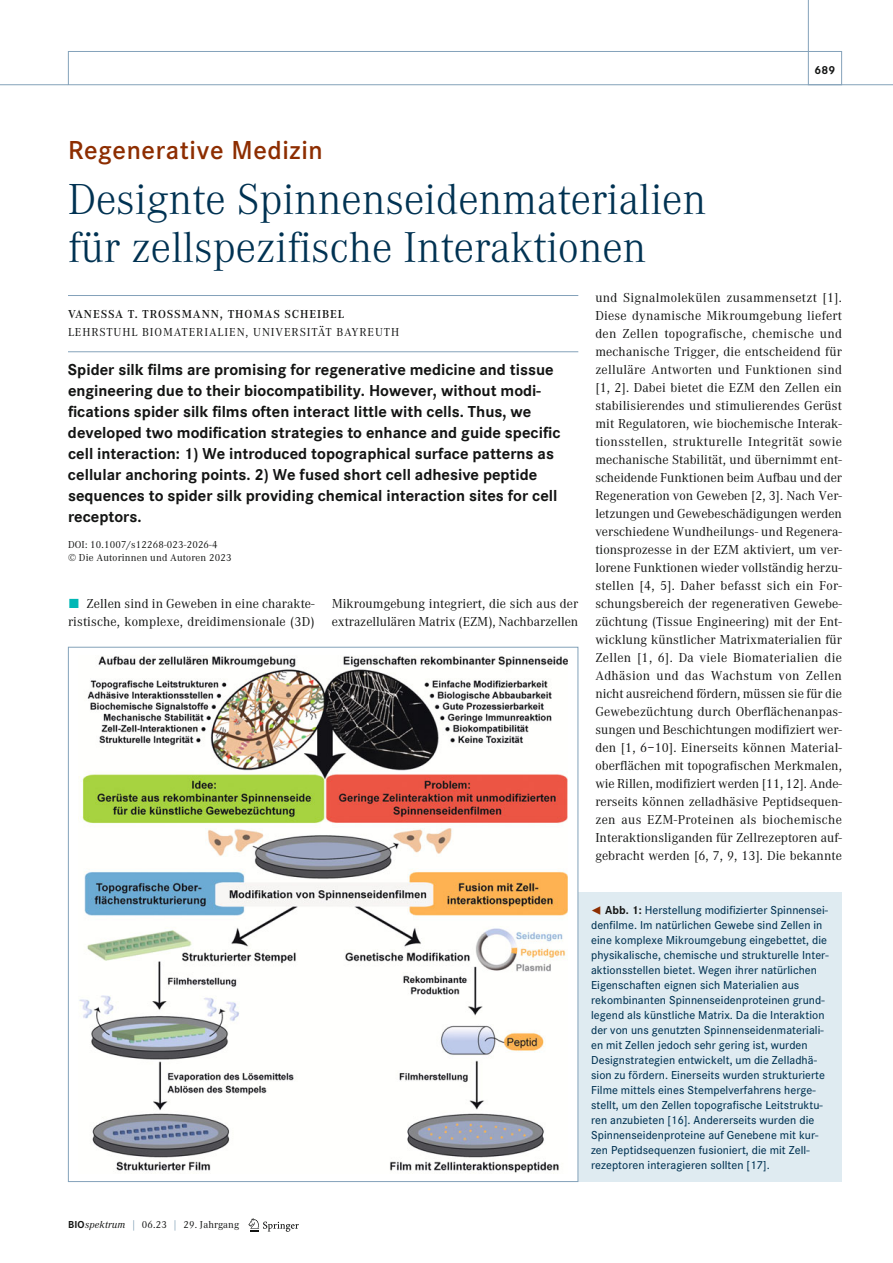
<style>
.page{position:relative;width:893px;height:1263px;background:#fff}
.page>*{position:absolute;margin:0;border:0;box-sizing:border-box;transform-origin:0 0}
.t1{font:300 45px/48px "Corporate A";color:#003252}
.t2{font:600 27px "Corporate S";letter-spacing:.02em;color:#8d2d00}
.t3{font:700 16.5px/21px "Corporate S";color:#131413}
.t4{font:13.5px/18px "Corporate A";letter-spacing:.005em;color:#131413}
.t5{font:500 12px/15px "Corporate S";letter-spacing:.005em;color:#003252}
.t6{font:12px "Corporate A";letter-spacing:.075em;color:#131413}
.t7{font:600 12px "Corporate A";letter-spacing:.075em;color:#131413}
.t8{font:700 12px "Corporate S";color:#131413}
.t9{font:10.5px/13.5px "Corporate A";letter-spacing:.015em;color:#131413}
.s1{font-family:"The Sans Expert";color:#00b7b5}
.s2{font-family:"The Sans Expert";font-weight:400;color:#8d2d00}
.s3{font-weight:700;color:#131413}
.s4{font-family:"Corporate S";font-weight:700}
.s5{font-style:italic}
.s6{color:#658ba6}
</style>
<div class="page">
<svg style="left:248px;top:1218px;width:51px;height:14px"></svg>
<hr style="left:68px;top:295px;width:510px;height:1px;background:#84a2ba">
<hr style="left:68px;top:351px;width:510px;height:1px;background:#84a2ba">
<div style="left:578px;top:893px;width:264px;height:289px;background:#dfebf1"></div>
<img style="left:79px;top:656px;width:489px;height:517px">
<svg style="left:807px;top:0;width:86px;height:85px"></svg>
<div style="left:68px;top:51px;width:774px;height:34px;border:1px solid #84a2ba"></div>
<hr style="left:0;top:84px;width:68px;height:1px;background:#84a2ba">
<h2 class="t2" style="left:68px;top:141px;width:256px">Regenerative Medizin</h2>
<h1 class="t1" style="left:68px;top:179px;width:640px">Designte Spinnenseidenmaterialien für zellspezifische Interaktionen</h1>
<p class="t8" style="left:814px;top:66px;width:22px">689</p>
<p class="t7" style="left:68px;top:310px;width:278px">VANESSA T. TROSSMANN, THOMAS SCHEIBEL</p>
<p class="t6" style="left:68px;top:328px;width:333px">LEHRSTUHL BIOMATERIALIEN, UNIVERSITÄT BAYREUTH</p>
<p class="t3" style="left:68px;top:360px;width:494px">Spider silk films are promising for regenerative medicine and tissue engineering due to their biocompatibility. However, without modi&shy;fications spider silk films often interact little with cells. Thus, we developed two modification strategies to enhance and guide specific cell interaction: 1) We introduced topographical surface patterns as cellular anchoring points. 2) We fused short cell adhesive peptide sequences to spider silk providing chemical interaction sites for cell receptors.</p>
<p class="t9" style="left:68px;top:538px;width:165px">DOI: 10.1007/s12268-023-2026-4<br>© Die Autorinnen und Autoren 2023</p>
<p class="t4" style="left:68px;top:596px;width:248px"><span class="s1">ó</span> Zellen sind in Geweben in eine charakte&shy;ristische, komplexe, dreidimensionale (3D)</p>
<p class="t4" style="left:332px;top:596px;width:248px">Mikroumgebung integriert, die sich aus der extrazellulären Matrix (EZM), Nachbarzellen</p>
<p class="t4" style="left:595px;top:290px;width:248px;text-align:justify">und Signalmolekülen zusammensetzt [1].<br>Diese dynamische Mikroumgebung liefert den Zellen topografische, chemische und mechanische Trigger, die entscheidend für zelluläre Antworten und Funktionen sind [1, 2]. Dabei bietet die EZM den Zellen ein stabilisierendes und stimulierendes Gerüst mit Regulatoren, wie biochemische Interak&shy;tionsstellen, strukturelle Integrität sowie mechanische Stabilität, und übernimmt ent&shy;scheidende Funktionen beim Aufbau und der Regeneration von Geweben [2, 3]. Nach Ver&shy;letzungen und Gewebeschädigungen werden verschiedene Wundheilungs- und Regenera&shy;tionsprozesse in der EZM aktiviert, um ver&shy;lorene Funktionen wieder vollständig herzu&shy;stellen [4, 5]. Daher befasst sich ein For&shy;schungsbereich der regenerativen Gewebe&shy;züchtung (Tissue Engineering) mit der Ent&shy;wicklung künstlicher Matrixmaterialien für Zellen [1, 6]. Da viele Biomaterialien die Adhäsion und das Wachstum von Zellen nicht ausreichend fördern, müssen sie für die Gewebezüchtung durch Oberflächenanpas&shy;sungen und Beschichtungen modifiziert wer&shy;den [1, 6–10]. Einerseits können Material&shy;oberflächen mit topografischen Merkmalen, wie Rillen, modifiziert werden [11, 12]. Ande&shy;rerseits können zelladhäsive Peptidsequen&shy;zen aus EZM-Proteinen als biochemische Interaktionsliganden für Zellrezeptoren auf&shy;gebracht werden [6, 7, 9, 13]. Die bekannte</p>
<p class="t5" style="left:591px;top:904px;width:239px"><span class="s2">¯</span> <span class="s3">Abb. 1:</span> Herstellung modifizierter Spinnensei&shy;denfilme. Im natürlichen Gewebe sind Zellen in eine komplexe Mikroumgebung eingebettet, die physikalische, chemische und strukturelle Inter&shy;aktionsstellen bietet. Wegen ihrer natürlichen Eigenschaften eignen sich Materialien aus rekombinanten Spinnenseidenproteinen grund&shy;legend als künstliche Matrix. Da die Interaktion der von uns genutzten Spinnenseidenmateriali&shy;en mit Zellen jedoch sehr gering ist, wurden Designstrategien entwickelt, um die Zelladhä&shy;sion zu fördern. Einerseits wurden strukturierte Filme mittels eines Stempelverfahrens herge&shy;stellt, um den Zellen topografische Leitstruktu&shy;ren anzubieten [16]. Andererseits wurden die Spinnenseidenproteine auf Genebene mit kur&shy;zen Peptidsequenzen fusioniert, die mit Zell&shy;rezeptoren interagieren sollten [17].</p>
<p class="t9" style="left:68px;top:1219px;width:173px"><span class="s4">BIO</span><span class="s5">spektrum</span> <span class="s6">|</span> 06.23 <span class="s6">|</span> 29. Jahrgang</p>
</div>
